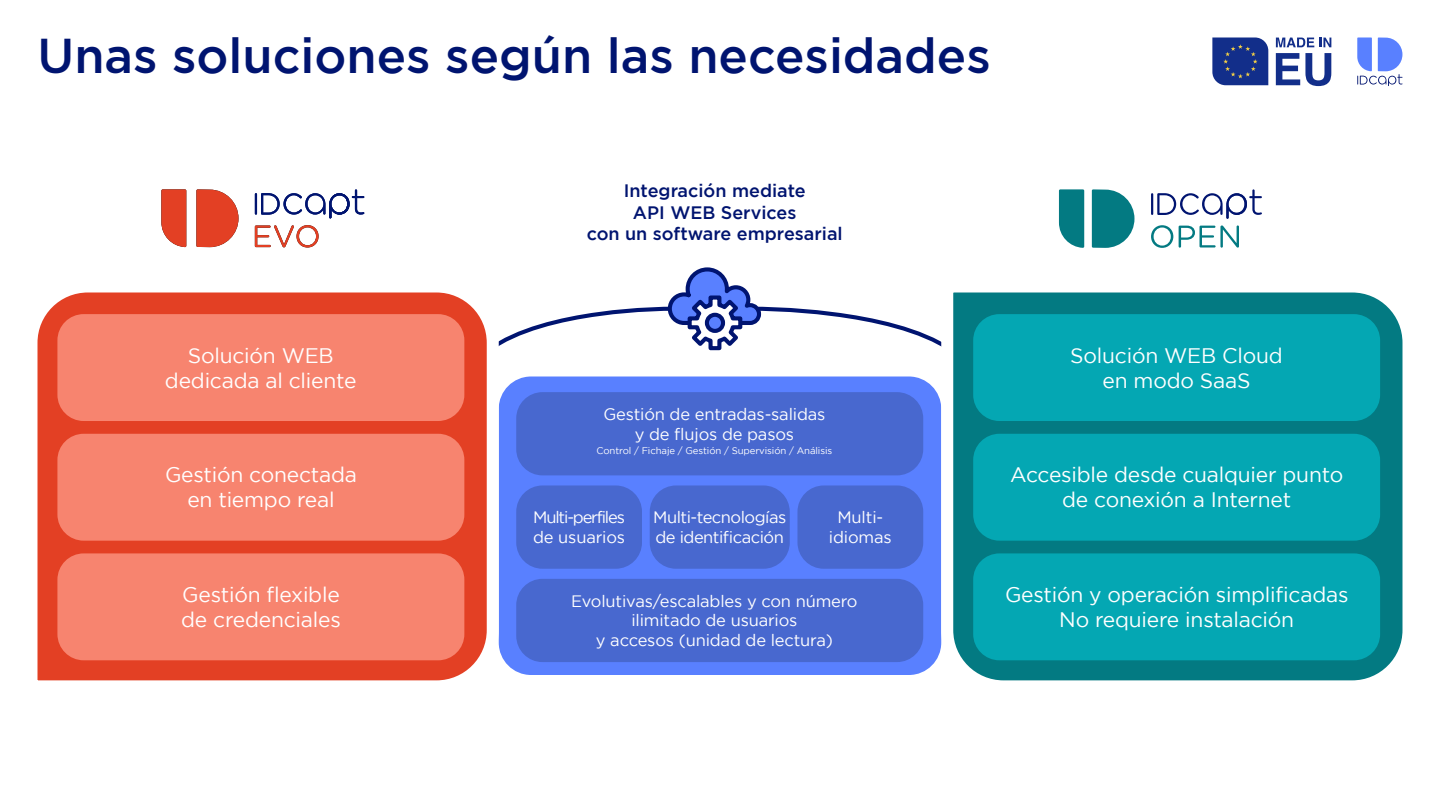
<style>
.page{position:relative;width:1440px;height:810px;background:#fff}
.page>*{position:absolute;margin:0;border:0;box-sizing:border-box;transform-origin:0 0}
.t1{font:500 48.75px "Gotham";color:#001470}
.t2{font:21px/25.2px "Gotham";letter-spacing:-.01em;color:#fff;text-align:center}
.t3{font:500 18px "Gotham";color:#001470}
.t4{font:16.5px/19.8px "Gotham";letter-spacing:-.01em;color:#fff;text-align:center}
.t5{font:16.5px/19.8px "Gotham";letter-spacing:-.03em;color:#fff}
.t6{font:16.5px/19.8px "Gotham";letter-spacing:-.07em;color:#fff}
.t7{font:9.6px "Gotham";letter-spacing:-.01em;color:#fff}
</style>
<div class="page">
<svg style="left:1276px;top:38px;width:38px;height:9px"></svg>
<svg style="left:1320px;top:38px;width:11px;height:9px"></svg>
<svg style="left:1276px;top:53px;width:55px;height:33px"></svg>
<svg style="left:1212px;top:38px;width:56px;height:47px;background:#20398b"></svg>
<svg style="left:1357px;top:38px;width:46px;height:48px"></svg>
<div style="left:493px;top:370px;width:454px;height:311px;background:#5980ff;border-radius:38px"></div>
<div style="left:487px;top:364px;width:466px;height:323px;border:12px solid #fff;border-radius:38px"></div>
<div style="left:516px;top:392px;width:407px;height:83px;background:#4868cf;border-radius:26px"></div>
<div style="left:516px;top:579px;width:407px;height:83px;background:#4868cf;border-radius:26px"></div>
<div style="left:516px;top:485px;width:126px;height:84px;background:#4868cf;border-radius:26px"></div>
<div style="left:797px;top:485px;width:126px;height:84px;background:#4868cf;border-radius:26px"></div>
<div style="left:650px;top:485px;width:140px;height:84px;background:#4868cf;border-radius:26px"></div>
<svg style="left:37px;top:292px;width:468px;height:389px;background:#e25a46"></svg>
<svg style="left:935px;top:292px;width:468px;height:389px;background:#268b96"></svg>
<div style="left:57px;top:314px;width:407px;height:107px;background:#f7846f;border-radius:26px"></div>
<div style="left:973px;top:314px;width:407px;height:107px;background:#04a7b3;border-radius:26px"></div>
<div style="left:57px;top:434px;width:407px;height:107px;background:#f7846f;border-radius:26px"></div>
<div style="left:973px;top:434px;width:407px;height:107px;background:#04a7b3;border-radius:26px"></div>
<div style="left:57px;top:553px;width:407px;height:107px;background:#f7846f;border-radius:26px"></div>
<div style="left:973px;top:553px;width:407px;height:107px;background:#04a7b3;border-radius:26px"></div>
<svg style="left:196px;top:189px;width:43px;height:58px;background:#e45d46"></svg>
<svg style="left:161px;top:189px;width:25px;height:58px"></svg>
<hr style="left:255px;top:193px;width:2px;height:22px;background:#001470">
<svg style="left:261px;top:189px;width:103px;height:29px"></svg>
<svg style="left:255px;top:225px;width:64px;height:22px"></svg>
<svg style="left:1092px;top:189px;width:42px;height:59px;background:#288e94"></svg>
<svg style="left:1059px;top:189px;width:25px;height:59px"></svg>
<hr style="left:1151px;top:193px;width:2px;height:22px;background:#001470">
<svg style="left:1157px;top:189px;width:105px;height:30px"></svg>
<svg style="left:1151px;top:225px;width:22px;height:23px"></svg>
<svg style="left:1179px;top:225px;width:60px;height:23px"></svg>
<svg style="left:483px;top:267px;width:474px;height:89px"></svg>
<p class="t1" style="left:38px;top:28px;width:955px">Unas soluciones según las necesidades</p>
<p class="t3" style="left:624px;top:181px;width:183px">Integración mediate</p>
<p class="t3" style="left:633px;top:202px;width:165px">API WEB Services</p>
<p class="t3" style="left:587px;top:224px;width:258px">con un software empresarial</p>
<p class="t2" style="left:188px;top:342px;width:147px">Solución WEB</p>
<p class="t2" style="left:165px;top:367px;width:193px">dedicada al cliente</p>
<p class="t2" style="left:165px;top:462px;width:193px">Gestión conectada</p>
<p class="t2" style="left:187px;top:487px;width:149px">en tiempo real</p>
<p class="t2" style="left:182px;top:582px;width:159px">Gestión flexible</p>
<p class="t2" style="left:181px;top:607px;width:161px">de credenciales</p>
<p class="t4" style="left:603px;top:404px;width:223px">Gestión de entradas-salidas</p>
<p class="t4" style="left:635px;top:424px;width:161px">y de flujos de pasos</p>
<p class="t7" style="left:597px;top:445px;width:237px">Control / Fichaje / Gestión / Supervisión / Análisis</p>
<p class="t6" style="left:533px;top:507px;width:94px">Multi-perfiles de usuarios</p>
<p class="t5" style="left:653px;top:507px;width:135px">Multi-tecnologías de identificación</p>
<p class="t4" style="left:829px;top:507px;width:64px">Multi&shy;idiomas</p>
<p class="t4" style="left:571px;top:591px;width:288px">Evolutivas/escalables y con número ilimitado de usuarios</p>
<p class="t4" style="left:596px;top:630px;width:239px">y accesos (unidad de lectura)</p>
<p class="t2" style="left:1070px;top:342px;width:214px">Solución WEB Cloud</p>
<p class="t2" style="left:1103px;top:367px;width:149px">en modo SaaS</p>
<p class="t2" style="left:1010px;top:462px;width:335px">Accesible desde cualquier punto de conexión a Internet</p>
<p class="t2" style="left:1005px;top:582px;width:345px">Gestión y operación simplificadas</p>
<p class="t2" style="left:1059px;top:607px;width:236px">No requiere instalación</p>
</div>
